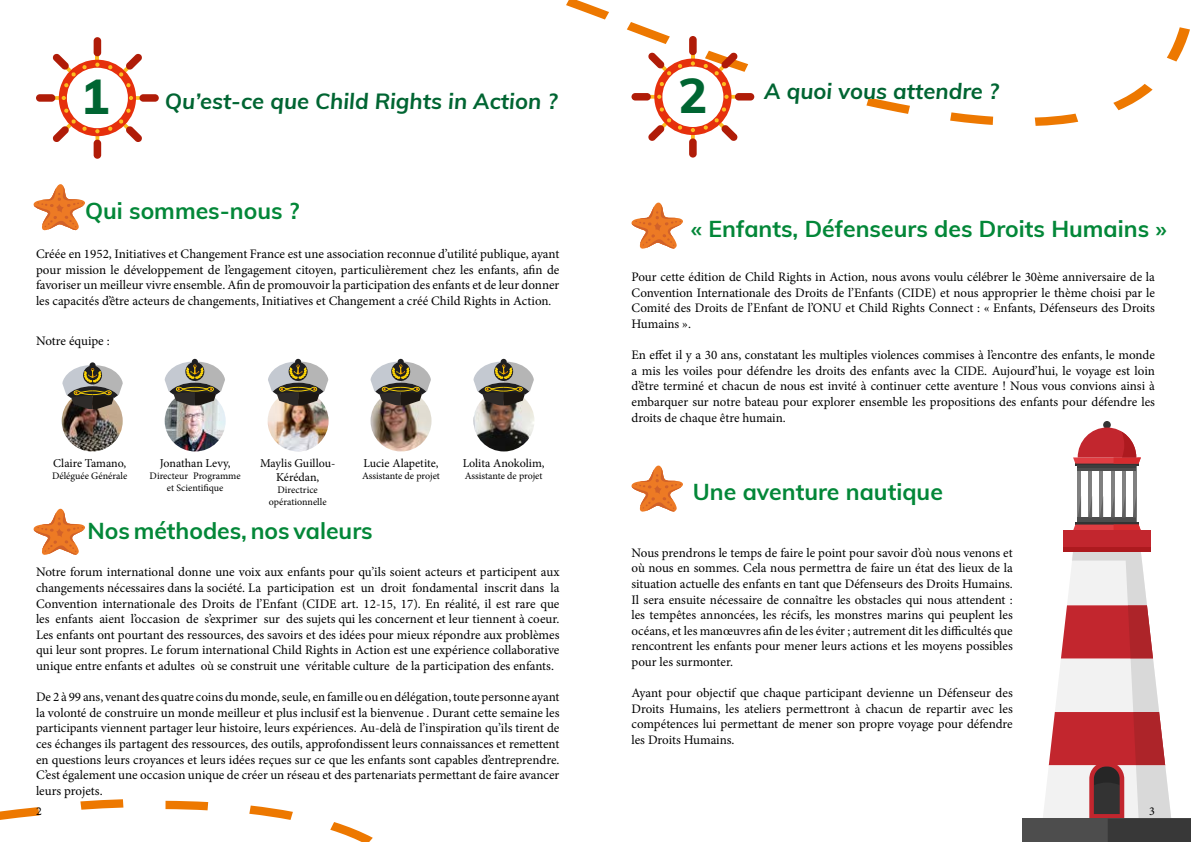
<style>
.page{position:relative;width:1191px;height:842px;background:#fff}
.page>*{position:absolute;margin:0;border:0;box-sizing:border-box;transform-origin:0 0}
.t1{font:800 49px "Muli";color:#006532}
.t2{font:700 23px "Muli";color:#038738}
.t3{font:italic 700 22px "Muli";color:#006532}
.t4{font:13px/15.6px "Minion Pro";color:#000;text-align:justify}
.t5{font:12px/14.4px "Minion Pro";letter-spacing:-.005em;color:#000;text-align:center}
.t6{font:10px/12px "Minion Pro";color:#000;text-align:center}
.s1{font-size:12px}
</style>
<div class="page">
<svg style="left:950px;top:112px;width:43px;height:13px"></svg>
<svg style="left:1034px;top:114px;width:44px;height:12px"></svg>
<svg style="left:866px;top:99px;width:44px;height:15px"></svg>
<svg style="left:1113px;top:84px;width:39px;height:26px"></svg>
<svg style="left:627px;top:22px;width:43px;height:22px"></svg>
<svg style="left:566px;top:0;width:43px;height:20px"></svg>
<svg style="left:1167px;top:27px;width:23px;height:35px"></svg>
<svg style="left:330px;top:822px;width:43px;height:20px"></svg>
<svg style="left:0;top:807px;width:39px;height:13px"></svg>
<svg style="left:249px;top:805px;width:44px;height:15px"></svg>
<svg style="left:165px;top:801px;width:43px;height:9px"></svg>
<svg style="left:80px;top:799px;width:43px;height:11px"></svg>
<img style="left:62px;top:390px;width:61px;height:61px;border-radius:30px">
<img style="left:165px;top:390px;width:61px;height:61px;border-radius:30px">
<img style="left:268px;top:390px;width:60px;height:61px;border-radius:30px">
<img style="left:370px;top:390px;width:61px;height:61px;border-radius:30px">
<img style="left:473px;top:390px;width:61px;height:61px;border-radius:30px">
<svg style="left:62px;top:362px;width:61px;height:47px"></svg>
<svg style="left:164px;top:359px;width:61px;height:46px"></svg>
<svg style="left:268px;top:359px;width:61px;height:46px"></svg>
<svg style="left:370px;top:359px;width:61px;height:46px"></svg>
<svg style="left:473px;top:359px;width:61px;height:46px"></svg>
<div style="left:94px;top:37px;width:7px;height:19px;background:#b01c08;border-radius:4px"></div>
<div style="left:36px;top:94px;width:19px;height:8px;background:#b01c08;border-radius:4px"></div>
<div style="left:94px;top:140px;width:7px;height:19px;background:#b01c08;border-radius:4px"></div>
<div style="left:139px;top:94px;width:20px;height:8px;background:#b01c08;border-radius:4px"></div>
<svg style="left:52px;top:54px;width:90px;height:88px"></svg>
<svg style="left:33px;top:184px;width:52px;height:47px"></svg>
<div style="left:689px;top:36px;width:7px;height:19px;background:#b01c08;border-radius:4px"></div>
<div style="left:631px;top:93px;width:20px;height:8px;background:#b01c08;border-radius:4px"></div>
<div style="left:689px;top:138px;width:7px;height:20px;background:#b01c08;border-radius:4px"></div>
<div style="left:735px;top:93px;width:19px;height:8px;background:#b01c08;border-radius:4px"></div>
<svg style="left:648px;top:51px;width:100px;height:90px"></svg>
<div style="left:1103px;top:421px;width:7px;height:8px;background:#333;border-radius:50%"></div>
<hr style="left:1077px;top:466px;width:4px;height:56px;background:#808080">
<svg style="left:1078px;top:498px;width:3px;height:19px"></svg>
<hr style="left:1088px;top:466px;width:4px;height:56px;background:#808080">
<hr style="left:1099px;top:466px;width:4px;height:56px;background:#808080">
<svg style="left:1111px;top:471px;width:3px;height:25px"></svg>
<svg style="left:1122px;top:471px;width:3px;height:25px"></svg>
<svg style="left:1133px;top:471px;width:3px;height:25px"></svg>
<hr style="left:1075px;top:464px;width:63px;height:2px;background:#333">
<hr style="left:1075px;top:522px;width:63px;height:2px;background:#333">
<svg style="left:1073px;top:524px;width:67px;height:7px"></svg>
<svg style="left:1073px;top:427px;width:67px;height:37px"></svg>
<div style="left:1077px;top:466px;width:59px;height:5px;background:#4d4d4d"></div>
<hr style="left:1077px;top:466px;width:59px;height:2px;background:#3d3d3d">
<div style="left:1077px;top:517px;width:59px;height:5px;background:#4d4d4d"></div>
<div style="left:1063px;top:531px;width:87px;height:21px;background:#c2262e"></div>
<div style="left:1063px;top:547px;width:87px;height:5px;background:#ad1a1f"></div>
<div style="left:1023px;top:819px;width:168px;height:23px;background:#4d4d4d"></div>
<svg style="left:1042px;top:552px;width:149px;height:290px"></svg>
<svg style="left:1089px;top:499px;width:3px;height:18px"></svg>
<svg style="left:1100px;top:499px;width:3px;height:18px"></svg>
<svg style="left:1111px;top:496px;width:3px;height:21px"></svg>
<svg style="left:1122px;top:496px;width:3px;height:21px"></svg>
<svg style="left:1133px;top:496px;width:3px;height:21px"></svg>
<svg style="left:631px;top:202px;width:52px;height:47px"></svg>
<svg style="left:631px;top:465px;width:52px;height:47px"></svg>
<svg style="left:33px;top:508px;width:52px;height:47px"></svg>
<h1 class="t1" style="left:81px;top:60px;width:31px">1</h1>
<h1 class="t1" style="left:678px;top:59px;width:31px">2</h1>
<h3 class="t3" style="left:165px;top:85px;width:394px">Qu’est-ce que Child Rights in Action ?</h3>
<h3 class="t3" style="left:764px;top:75px;width:236px">A quoi vous attendre ?</h3>
<h2 class="t2" style="left:85px;top:194px;width:216px">Qui sommes-nous ?</h2>
<p class="t4" style="left:36px;top:246px;width:525px">Créée en 1952, Initiatives et Changement France est une association reconnue d’utilité publique, ayant pour mission le développement de l’engagement citoyen, particulièrement chez les enfants, afin de favoriser un meilleur vivre ensemble. Afin de promouvoir la participation des enfants et de leur donner les capacités d’être acteurs de changements, Initiatives et Changement a créé Child Rights in Action<span class="s1">.</span></p>
<p class="t4" style="left:36px;top:333px;width:75px">Notre équipe :</p>
<p class="t5" style="left:53px;top:456px;width:75px">Claire Tamano,</p>
<p class="t6" style="left:52px;top:470px;width:77px">Déléguée Générale</p>
<p class="t5" style="left:160px;top:456px;width:72px">Jonathan Levy,</p>
<p class="t6" style="left:150px;top:470px;width:93px">Directeur Programme et Scientifique</p>
<p class="t5" style="left:260px;top:456px;width:77px">Maylis Guillou-<br>Kérédan,</p>
<p class="t6" style="left:269px;top:484px;width:59px">Directrice opérationnelle</p>
<p class="t5" style="left:364px;top:456px;width:76px">Lucie Alapetite,</p>
<p class="t6" style="left:362px;top:470px;width:79px">Assistante de projet</p>
<p class="t5" style="left:463px;top:456px;width:83px">Lolita Anokolim,</p>
<p class="t6" style="left:465px;top:470px;width:79px">Assistante de projet</p>
<h2 class="t2" style="left:87px;top:514px;width:287px">Nos méthodes, nos valeurs</h2>
<p class="t4" style="left:36px;top:564px;width:525px">Notre forum international donne une voix aux enfants pour qu’ils soient acteurs et participent aux changements nécessaires dans la société. La participation est un droit fondamental inscrit dans la Convention internationale des Droits de l’Enfant (CIDE art. 12-15, 17). En réalité, il est rare que les enfants aient l’occasion de s’exprimer sur des sujets qui les concernent et leur tiennent à coeur.<br>Les enfants ont pourtant des ressources, des savoirs et des idées pour mieux répondre aux problèmes qui leur sont propres. Le forum international Child Rights in Action est une expérience collaborative unique entre enfants et adultes où se construit une véritable culture de la participation des enfants.</p>
<p class="t4" style="left:36px;top:689px;width:525px">De 2 à 99 ans, venant des quatre coins du monde, seule, en famille ou en délégation, toute personne ayant la volonté de construire un monde meilleur et plus inclusif est la bienvenue . Durant cette semaine les participants viennent partager leur histoire, leurs expériences. Au-delà de l’inspiration qu’ils tirent de ces échanges ils partagent des ressources, des outils, approfondissent leurs connaissances et remettent en questions leurs croyances et leurs idées reçues sur ce que les enfants sont capables d’entreprendre.<br>C’est également une occasion unique de créer un réseau et des partenariats permettant de faire avancer leurs projets.</p>
<h2 class="t2" style="left:691px;top:212px;width:478px">« Enfants, Défenseurs des Droits Humains »</h2>
<p class="t4" style="left:631px;top:269px;width:525px">Pour cette édition de Child Rights in Action, nous avons voulu célébrer le 30ème anniversaire de la Convention Internationale des Droits de l’Enfants (CIDE) et nous approprier le thème choisi par le Comité des Droits de l’Enfant de l’ONU et Child Rights Connect : « Enfants, Défenseurs des Droits Humains ».</p>
<p class="t4" style="left:631px;top:347px;width:525px">En effet il y a 30 ans, constatant les multiples violences commises à l’encontre des enfants, le monde a mis les voiles pour défendre les droits des enfants avec la CIDE. Aujourd’hui, le voyage est loin d’être terminé et chacun de nous est invité à continuer cette aventure ! Nous vous convions ainsi à embarquer sur notre bateau pour explorer ensemble les propositions des enfants pour défendre les droits de chaque être humain.</p>
<h2 class="t2" style="left:693px;top:475px;width:251px">Une aventure nautique</h2>
<p class="t4" style="left:631px;top:545px;width:383px">Nous prendrons le temps de faire le point pour savoir d’où nous venons et où nous en sommes. Cela nous permettra de faire un état des lieux de la situation actuelle des enfants en tant que Défenseurs des Droits Humains.<br>Il sera ensuite nécessaire de connaître les obstacles qui nous attendent : les tempêtes annoncées, les récifs, les monstres marins qui peuplent les océans, et les manœuvres afin de les éviter ; autrement dit les difficultés que rencontrent les enfants pour mener leurs actions et les moyens possibles pour les surmonter.</p>
<p class="t4" style="left:631px;top:685px;width:383px">Ayant pour objectif que chaque participant devienne un Défenseur des Droits Humains, les ateliers permettront à chacun de repartir avec les compétences lui permettant de mener son propre voyage pour défendre les Droits Humains.</p>
<p class="t5" style="left:36px;top:804px;width:7px">2</p>
<p class="t5" style="left:1149px;top:804px;width:7px">3</p>
</div>
